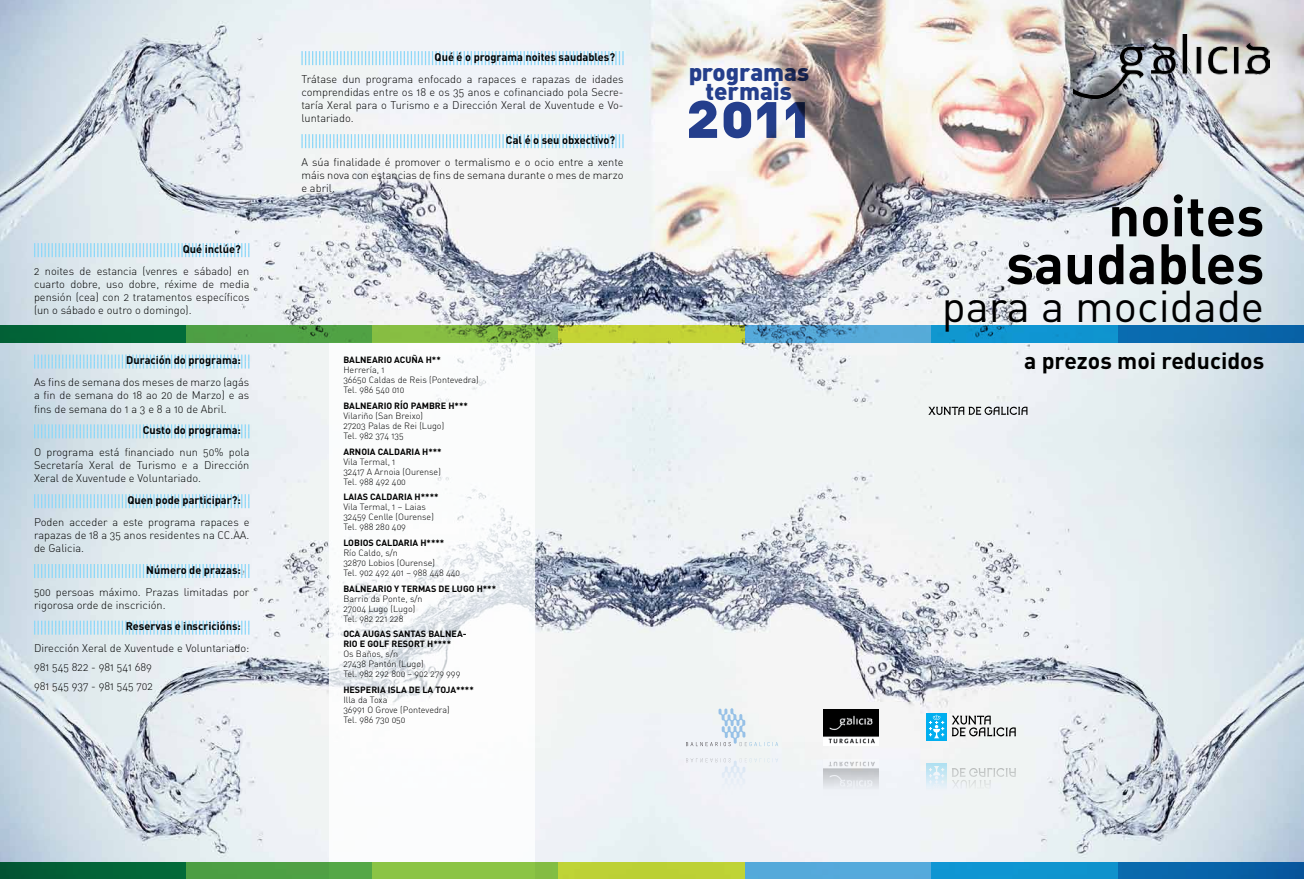
<style>
.page{position:relative;width:1304px;height:879px;background:#fff}
.page>*{position:absolute;margin:0;border:0;box-sizing:border-box;transform-origin:0 0}
.t1{font:60px "DIN Black Alternate";color:#25408f}
.t2{font:56px/47.8px "DIN Bold Alternate";color:#000;text-align:right}
.t3{font:44px "DIN";color:#000}
.t4{font:24px/19px "DIN Black Alternate";color:#25408f;text-align:center}
.t5{font:700 23px "DIN";color:#000}
.t6{font:11px/13.2px "DIN Light Alternate";color:#000;text-align:justify}
.t7{font:700 11px "DIN";color:#000}
.t8{font:9px/10px "DIN Light Alternate";color:#000}
.t9{font:700 9px/10px "DIN";color:#000}
</style>
<div class="page">
<img style="left:0;top:0;width:1304px;height:862px">
<svg style="left:329px;top:343px;width:205px;height:519px"></svg>
<svg style="left:34px;top:243px;width:215px;height:14px;background:#c4e4f3"></svg>
<svg style="left:34px;top:354px;width:215px;height:14px;background:#c2e3f1"></svg>
<svg style="left:34px;top:424px;width:215px;height:14px;background:#bee1ef"></svg>
<svg style="left:34px;top:494px;width:215px;height:14px;background:#c1e2f0"></svg>
<svg style="left:34px;top:564px;width:215px;height:14px;background:#c2e3f2"></svg>
<svg style="left:34px;top:620px;width:215px;height:14px;background:#c5e4f2"></svg>
<svg style="left:301px;top:51px;width:323px;height:14px"></svg>
<svg style="left:301px;top:134px;width:323px;height:14px"></svg>
<div style="left:0;top:326px;width:186px;height:17px;background:#026839"></div>
<div style="left:186px;top:326px;width:186px;height:17px;background:#50a044"></div>
<svg style="left:372px;top:326px;width:187px;height:17px;background:#7db23f"></svg>
<div style="left:559px;top:326px;width:186px;height:17px;background:#c4d335"></div>
<svg style="left:745px;top:326px;width:186px;height:17px;background:#509fce"></svg>
<div style="left:931px;top:326px;width:187px;height:17px;background:#0f95cf"></div>
<div style="left:1118px;top:326px;width:186px;height:17px;background:#0968ac"></div>
<div style="left:0;top:862px;width:186px;height:17px;background:linear-gradient(to right,#025634,#026d3a)"></div>
<div style="left:186px;top:862px;width:186px;height:17px;background:#4da044"></div>
<div style="left:372px;top:862px;width:187px;height:17px;background:#8ec746"></div>
<div style="left:559px;top:862px;width:186px;height:17px;background:#bdd135"></div>
<div style="left:745px;top:862px;width:186px;height:17px;background:#55a9dc"></div>
<div style="left:931px;top:862px;width:187px;height:17px;background:#0f95cf"></div>
<div style="left:1118px;top:862px;width:186px;height:17px;background:linear-gradient(to right,#0a6db1,#07569d)"></div>
<svg style="left:686px;top:758px;width:92px;height:38px"></svg>
<div style="left:926px;top:763px;width:21px;height:28px;background:linear-gradient(to bottom,#afe0f1,#edf2f8)"></div>
<svg style="left:929px;top:766px;width:15px;height:24px"></svg>
<svg style="left:952px;top:767px;width:64px;height:22px"></svg>
<img style="left:824px;top:759px;width:54px;height:36px">
<svg style="left:686px;top:708px;width:92px;height:38px"></svg>
<div style="left:926px;top:713px;width:21px;height:28px;background:#00aeef"></div>
<svg style="left:929px;top:714px;width:15px;height:24px"></svg>
<svg style="left:952px;top:715px;width:64px;height:22px"></svg>
<img style="left:824px;top:709px;width:54px;height:36px">
<svg style="left:928px;top:406px;width:100px;height:9px"></svg>
<img style="left:1073px;top:34px;width:197px;height:64px">
<p class="t7" style="left:183px;top:242px;width:60px">Qué inclúe?</p>
<p class="t6" style="left:34px;top:264px;width:217px">2 noites de estancia (venres e sábado) en cuarto dobre, uso dobre, réxime de media pensión (cea) con 2 tratamentos específicos (un o sábado e outro o domingo).</p>
<p class="t7" style="left:126px;top:353px;width:116px">Duración do programa:</p>
<p class="t6" style="left:34px;top:375px;width:217px">As fins de semana dos meses de marzo (agás a fin de semana do 18 ao 20 de Marzo) e as fins de semana do 1 a 3 e 8 a 10 de Abril.</p>
<p class="t7" style="left:143px;top:423px;width:100px">Custo do programa:</p>
<p class="t6" style="left:34px;top:445px;width:217px">O programa está financiado nun 50% pola Secretaría Xeral de Turismo e a Dirección Xeral de Xuventude e Voluntariado.</p>
<p class="t7" style="left:127px;top:493px;width:115px">Quen pode participar?:</p>
<p class="t6" style="left:34px;top:515px;width:217px">Poden acceder a este programa rapaces e rapazas de 18 a 35 anos residentes na CC.AA. de Galicia.</p>
<p class="t7" style="left:146px;top:563px;width:96px">Número de prazas:</p>
<p class="t6" style="left:34px;top:585px;width:217px">500 persoas máximo. Prazas limitadas por rigorosa orde de inscrición.</p>
<p class="t7" style="left:126px;top:619px;width:117px">Reservas e inscricións:</p>
<p class="t6" style="left:34px;top:638px;width:217px;line-height:18.9px;text-align:left">Dirección Xeral de Xuventude e Voluntariado:<br>981 545 822 - 981 541 689<br>981 545 937 - 981 545 702</p>
<p class="t7" style="left:435px;top:50px;width:182px">Qué é o programa noites saudables?</p>
<p class="t6" style="left:301px;top:72px;width:324px">Trátase dun programa enfocado a rapaces e rapazas de idades comprendidas entre os 18 e os 35 anos e cofinanciado pola Secre&shy;taría Xeral para o Turismo e a Dirección Xeral de Xuventude e Vo&shy;luntariado.</p>
<p class="t7" style="left:506px;top:133px;width:111px">Cal é o seu obxectivo?</p>
<p class="t6" style="left:301px;top:155px;width:324px">A súa finalidade é promover o termalismo e o ocio entre a xente máis nova con estancias de fins de semana durante o mes de marzo e abril.</p>
<p class="t9" style="left:343px;top:355px;width:99px">BALNEARIO ACUÑA H**</p>
<p class="t8" style="left:343px;top:365px;width:137px">Herrería, 1<br>36650 Caldas de Reis (Pontevedra)<br>Tel. 986 540 010</p>
<p class="t9" style="left:343px;top:400px;width:126px">BALNEARIO RÍO PAMBRE H***</p>
<p class="t8" style="left:343px;top:411px;width:102px">Vilariño (San Breixo)<br>27203 Palas de Rei (Lugo)<br>Tel. 982 374 135</p>
<p class="t9" style="left:343px;top:446px;width:100px">ARNOIA CALDARIA H***</p>
<p class="t8" style="left:343px;top:456px;width:99px">Vila Termal, 1<br>32417 A Arnoia (Ourense)<br>Tel. 988 492 400</p>
<p class="t9" style="left:343px;top:492px;width:97px">LAIAS CALDARIA H****</p>
<p class="t8" style="left:343px;top:502px;width:92px">Vila Termal, 1 – Laias<br>32459 Cenlle (Ourense)<br>Tel. 988 280 409</p>
<p class="t9" style="left:343px;top:537px;width:103px">LOBIOS CALDARIA H****</p>
<p class="t8" style="left:343px;top:548px;width:118px">Río Caldo, s/n<br>32870 Lobios (Ourense)<br>Tel. 902 492 401 – 988 448 440</p>
<p class="t9" style="left:343px;top:583px;width:154px">BALNEARIO Y TERMAS DE LUGO H***</p>
<p class="t8" style="left:343px;top:593px;width:81px">Barrio da Ponte, s/n<br>27004 Lugo (Lugo)<br>Tel. 982 221 228</p>
<p class="t9" style="left:343px;top:629px;width:125px">OCA AUGAS SANTAS BALNEA-<br>RIO E GOLF RESORT H****</p>
<p class="t8" style="left:343px;top:649px;width:118px">Os Baños, s/n<br>27438 Pantón (Lugo)<br>Tel. 982 292 800 – 902 279 999</p>
<p class="t9" style="left:343px;top:684px;width:132px">HESPERIA ISLA DE LA TOJA****</p>
<p class="t8" style="left:343px;top:695px;width:108px">Illa da Toxa<br>36991 O Grove (Pontevedra)<br>Tel. 986 730 050</p>
<h3 class="t4" style="left:688px;top:62px;width:122px">programas termais</h3>
<h1 class="t1" style="left:686px;top:76px;width:126px">2011</h1>
<h2 class="t2" style="left:1006px;top:190px;width:260px">noites saudables</h2>
<h3 class="t3" style="left:942px;top:279px;width:324px">para a mocidade</h3>
<h3 class="t5" style="left:1024px;top:345px;width:242px">a prezos moi reducidos</h3>
</div>
